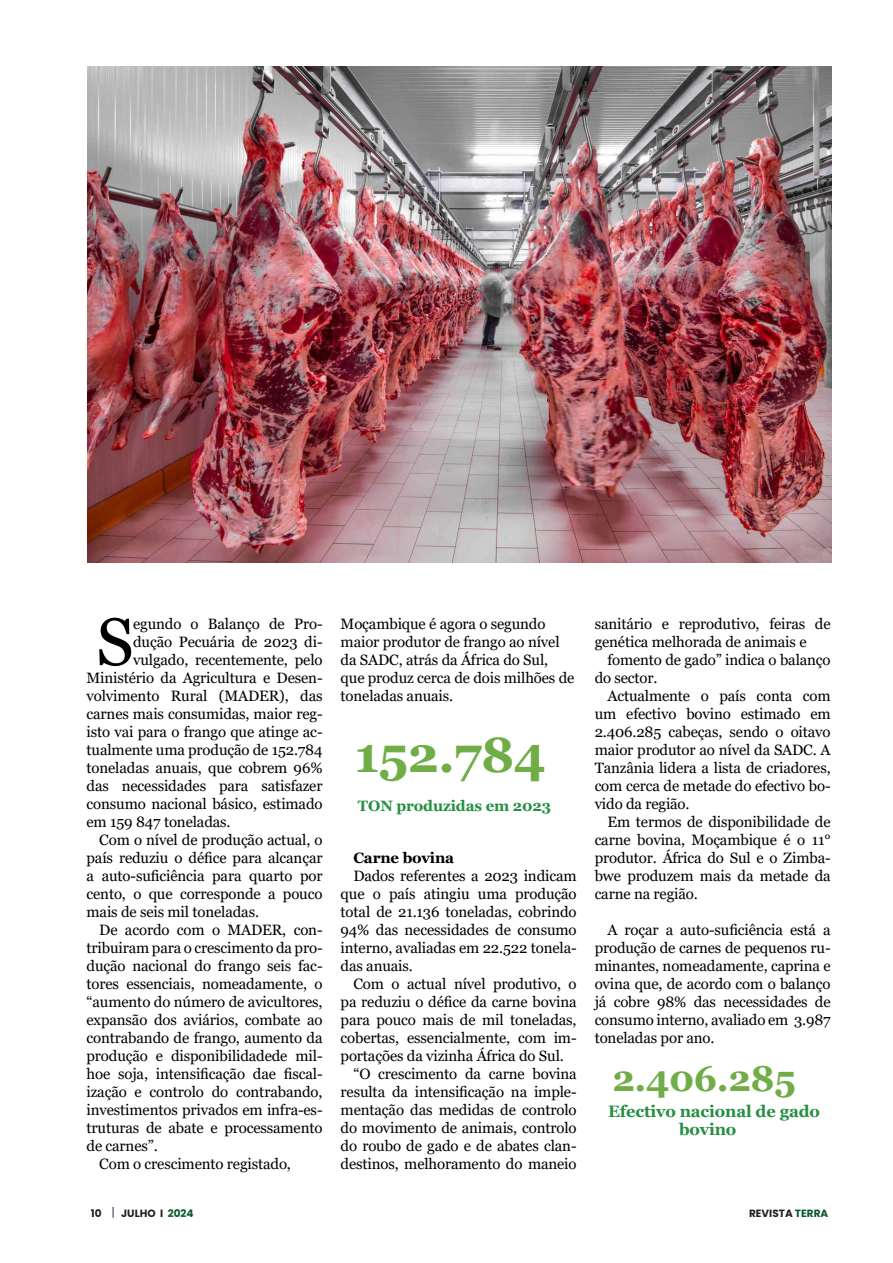
<style>
.page{position:relative;width:893px;height:1263px;background:#fff}
.page>*{position:absolute;margin:0;border:0;box-sizing:border-box;transform-origin:0 0}
.Texto{font:66.9px "Georgia";color:#000}
.Texto-2{font:700 49.5px "Georgia";letter-spacing:-.01em;color:#70ad47}
.Texto-3{font:700 36px "Georgia";letter-spacing:-.01em;color:#70ad47}
.Texto-4{font:700 16.5px/18px "Georgia";letter-spacing:-.01em;color:#268f43}
.Texto-5{font:15px/18px "Georgia";letter-spacing:-.01em;color:#000;text-align:justify}
.Texto-6{font:700 15px "Georgia";letter-spacing:-.01em;color:#268f43}
.Texto-7{font:700 15px "Georgia";letter-spacing:-.01em;color:#000}
.t1{font:700 10.5px "Poppins";color:#231f20}
.s1{color:#0a582d}
</style>
<div class="page">
<img style="left:87px;top:66px;width:744px;height:496px">
<p class="Texto" style="left:96px;top:601px;width:39px">S</p>
<p class="Texto-5" style="left:133px;top:615px;width:191px">egundo o Balanço de Pro-</p>
<p class="Texto-5" style="left:133px;top:633px;width:191px">dução Pecuária de 2023 di-</p>
<p class="Texto-5" style="left:133px;top:651px;width:191px">vulgado, recentemente, pelo</p>
<p class="Texto-5" style="left:87px;top:669px;width:238px">Ministério da Agricultura e Desen-</p>
<p class="Texto-5" style="left:87px;top:687px;width:238px">volvimento Rural (MADER), das</p>
<p class="Texto-5" style="left:87px;top:705px;width:238px">carnes mais consumidas, maior reg-</p>
<p class="Texto-5" style="left:87px;top:723px;width:238px">isto vai para o frango que atinge ac-</p>
<p class="Texto-5" style="left:87px;top:741px;width:238px">tualmente uma produção de 152.784</p>
<p class="Texto-5" style="left:87px;top:759px;width:238px">toneladas anuais, que cobrem 96%</p>
<p class="Texto-5" style="left:87px;top:777px;width:237px">das necessidades para satisfazer</p>
<p class="Texto-5" style="left:87px;top:795px;width:238px">consumo nacional básico, estimado</p>
<p class="Texto-5" style="left:87px;top:813px;width:146px">em 159 847 toneladas.</p>
<p class="Texto-5" style="left:87px;top:831px;width:238px;text-indent:13px">Com o nível de produção actual, o país reduziu o défice para alcançar a auto-suficiência para quarto por cento, o que corresponde a pouco mais de seis mil toneladas.</p>
<p class="Texto-5" style="left:87px;top:921px;width:238px;text-indent:13px">De acordo com o MADER, con&shy;tribuiram para o crescimento da pro&shy;dução nacional do frango seis fac&shy;tores essenciais, nomeadamente, o “aumento do número de avicultores, expansão dos aviários, combate ao contrabando de frango, aumento da produção e disponibilidadede mil&shy;hoe soja, intensificação dae fiscal&shy;ização e controlo do contrabando, investimentos privados em infra-es&shy;truturas de abate e processamento de carnes”.</p>
<p class="Texto-5" style="left:99px;top:1155px;width:193px">Com o crescimento registado,</p>
<p class="Texto-5" style="left:341px;top:615px;width:235px;text-align:left">Moçambique é agora o segundo maior produtor de frango ao nível da SADC, atrás da África do Sul, que produz cerca de dois milhões de toneladas anuais.</p>
<p class="Texto-2" style="left:355px;top:723px;width:193px">152.784</p>
<p class="Texto-6" style="left:358px;top:796px;width:195px">TON produzidas em 2023</p>
<p class="Texto-7" style="left:353px;top:848px;width:102px">Carne bovina</p>
<p class="Texto-5" style="left:341px;top:867px;width:238px;text-indent:13px">Dados referentes a 2023 indicam que o país atingiu uma produção total de 21.136 toneladas, cobrindo 94% das necessidades de consumo interno, avaliadas em 22.522 tonela&shy;das anuais.</p>
<p class="Texto-5" style="left:341px;top:975px;width:238px;text-indent:13px">Com o actual nível produtivo, o pa reduziu o défice da carne bovina para pouco mais de mil toneladas, cobertas, essencialmente, com im&shy;portações da vizinha África do Sul.</p>
<p class="Texto-5" style="left:341px;top:1065px;width:238px;text-indent:13px">“O crescimento da carne bovina resulta da intensificação na imple&shy;mentação das medidas de controlo do movimento de animais, controlo do roubo de gado e de abates clan&shy;destinos, melhoramento do maneio</p>
<p class="Texto-5" style="left:595px;top:615px;width:238px">sanitário e reprodutivo, feiras de genética melhorada de animais e</p>
<p class="Texto-5" style="left:595px;top:651px;width:237px;text-indent:13px">fomento de gado” indica o balanço do sector.</p>
<p class="Texto-5" style="left:595px;top:687px;width:238px;text-indent:13px">Actualmente o país conta com um efectivo bovino estimado em 2.406.285 cabeças, sendo o oitavo maior produtor ao nível da SADC. A Tanzânia lidera a lista de criadores, com cerca de metade do efectivo bo&shy;vido da região.</p>
<p class="Texto-5" style="left:595px;top:813px;width:238px;text-indent:13px">Em termos de disponibilidade de carne bovina, Moçambique é o 11° produtor. África do Sul e o Zimba&shy;bwe produzem mais da metade da carne na região.</p>
<p class="Texto-5" style="left:595px;top:921px;width:238px;text-indent:13px">A roçar a auto-suficiência está a produção de carnes de pequenos ru&shy;minantes, nomeadamente, caprina e ovina que, de acordo com o balanço já cobre 98% das necessidades de consumo interno, avaliado em 3.987 toneladas por ano.</p>
<p class="Texto-3" style="left:612px;top:1055px;width:185px">2.406.285</p>
<p class="Texto-4" style="left:679px;top:1102px;width:142px;text-indent:-71px">Efectivo nacional de gado bovino</p>
<p class="t1" style="left:91px;top:1207px;width:12px">10</p>
<p class="t1" style="left:121px;top:1207px;width:74px">JULHO I <span class="s1">2024</span></p>
<p class="t1" style="left:749px;top:1207px;width:81px">REVISTA <span class="s1">TERRA</span></p>
</div>
